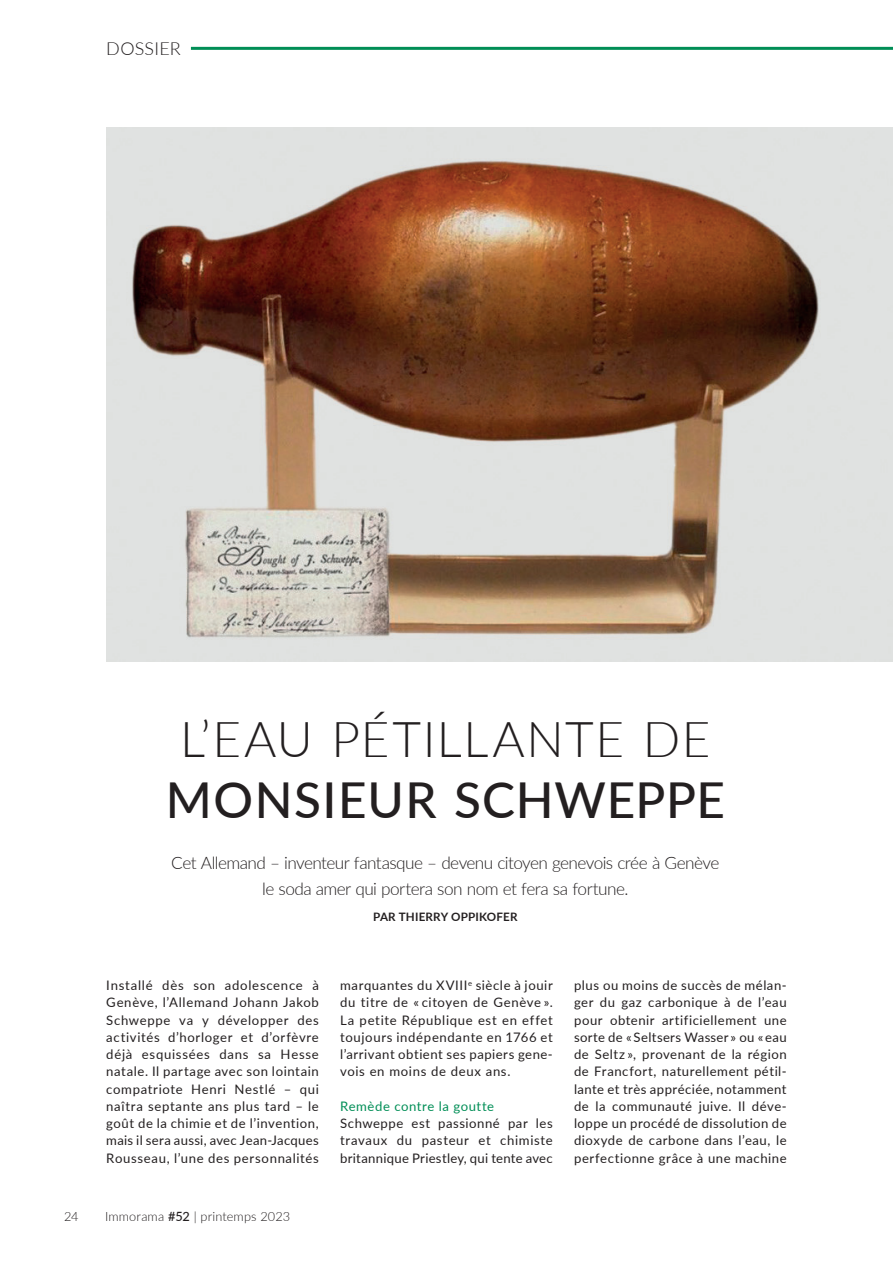
<style>
.page{position:relative;width:893px;height:1263px;background:#fff}
.page>*{position:absolute;margin:0;border:0;box-sizing:border-box;transform-origin:0 0}
.t1{font:300 49.5px/60.3px "Lato";letter-spacing:.03em;color:#231f20}
.t2{font:300 18px "Lato";letter-spacing:.01em;color:#231f20}
.t3{font:300 17.25px "Lato";letter-spacing:-.035em;color:#231f20}
._03_Sous_titre{font:13.2px/17.2px "Lato";letter-spacing:.04em;color:#231f20;text-align:justify}
._03_Sous_titre-2{font:13.2px "Lato";letter-spacing:.04em;color:#008e56}
.t4{font:300 12.75px "Lato";letter-spacing:.01em;color:#231f20}
.t5{font:700 11.7px "Lato";letter-spacing:.015em;color:#231f20}
.s1{font-weight:500}
</style>
<div class="page">
<hr style="left:191px;top:47px;width:702px;height:3px;background:#008e56">
<img style="left:106px;top:128px;width:787px;height:534px">
<p class="t2" style="left:106px;top:36px;width:76px">DOSSIER</p>
<p class="t1" style="left:166px;top:707px;width:561px">L’EAU PÉTILLANTE DE<br><span class="s1">MONSIEUR SCHWEPPE</span></p>
<p class="t3" style="left:171px;top:851px;width:550px">Cet Allemand – inventeur fantasque – devenu citoyen genevois crée à Genève</p>
<p class="t3" style="left:262px;top:877px;width:368px">le soda amer qui portera son nom et fera sa fortune.</p>
<p class="t5" style="left:373px;top:908px;width:146px">PAR THIERRY OPPIKOFER</p>
<p class="_03_Sous_titre" style="left:106px;top:976px;width:214px">Installé dès son adolescence à Genève, l’Allemand Johann Jakob Schweppe va y développer des activités d’horloger et d’orfèvre déjà esquissées dans sa Hesse natale. Il partage avec son lointain compatriote Henri Nestlé – qui naîtra septante ans plus tard – le goût de la chimie et de l’invention, mais il sera aussi, avec Jean-Jacques Rousseau, l’une des personnalités</p>
<p class="_03_Sous_titre" style="left:340px;top:976px;width:214px">marquantes du XVIII<sup>e</sup> siècle à jouir du titre de « citoyen de Genève ».<br>La petite République est en effet toujours indépendante en 1766 et l’arrivant obtient ses papiers gene&shy;vois en moins de deux ans.</p>
<p class="_03_Sous_titre-2" style="left:340px;top:1097px;width:156px">Remède contre la goutte</p>
<p class="_03_Sous_titre" style="left:340px;top:1114px;width:214px">Schweppe est passionné par les travaux du pasteur et chimiste britannique Priestley, qui tente avec</p>
<p class="t4" style="left:64px;top:1207px;width:16px">24</p>
<p class="t4" style="left:105px;top:1207px;width:187px">Immorama <span class="s1">#52</span> | printemps 2023</p>
<p class="_03_Sous_titre" style="left:574px;top:976px;width:214px">plus ou moins de succès de mélan&shy;ger du gaz carbonique à de l’eau pour obtenir artificiellement une sorte de « Seltsers Wasser » ou « eau de Seltz », provenant de la région de Francfort, naturellement pétil&shy;lante et très appréciée, notamment de la communauté juive. Il déve&shy;loppe un procédé de dissolution de dioxyde de carbone dans l’eau, le perfectionne grâce à une machine</p>
</div>
